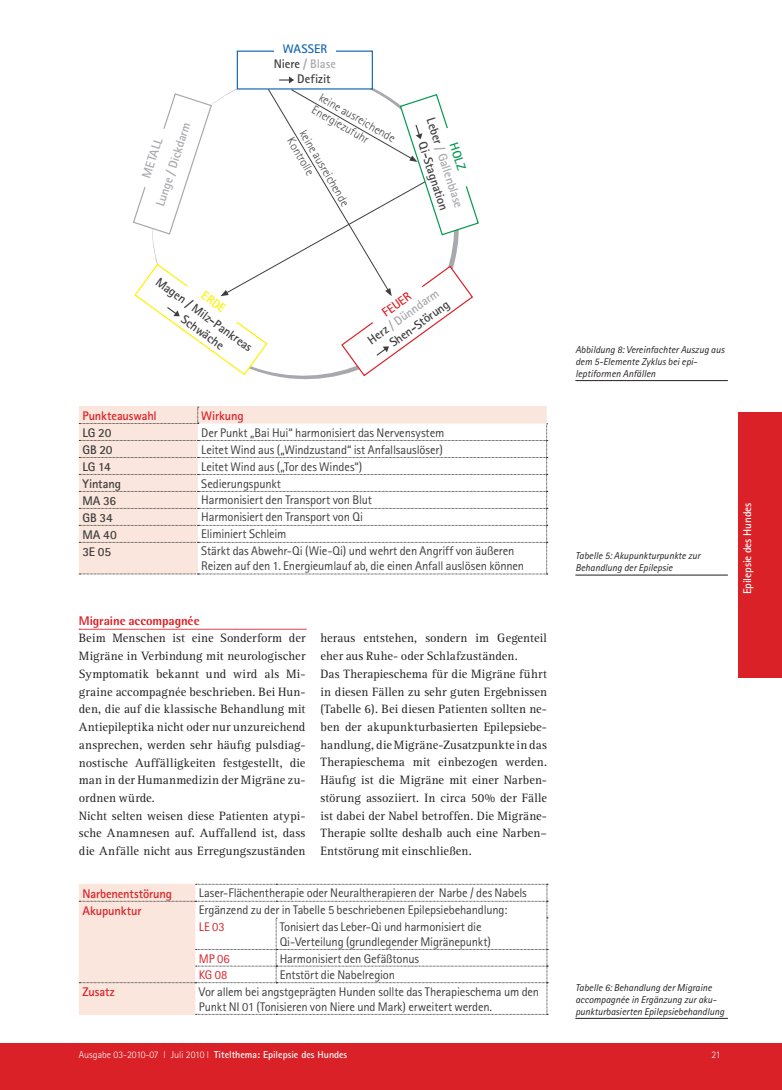
<style>
.page{position:relative;width:782px;height:1090px;background:#fff}
.page>*{position:absolute;margin:0;border:0;box-sizing:border-box;transform-origin:0 0}
.t1{font:12.5px/17.8px "Rotis Serif";letter-spacing:.01em;color:#231f20}
.t2{font:12.5px/15px "Agfa Rotis Sans Serif";letter-spacing:-.01em;color:#3e3e3f}
.t3{font:700 12.5px/15px "Rotis Sans Serif";letter-spacing:-.005em;color:#3e3e3f}
.t4{font:700 12.5px "Rotis Sans Serif";letter-spacing:-.01em;color:#da2128}
.t5{font:700 12.5px "Rotis Sans Serif";color:#a8a9ad}
.t6{font:800 12.5px "Agfa Rotis Semisans";letter-spacing:-.005em;color:#da2128}
.t7{font:12.5px "Agfa Rotis Sans Serif";letter-spacing:.005em;color:#da2128}
.t8{font:700 12.5px "Rotis Sans Serif";color:#1768b4}
.t9{font:700 12.5px "Rotis Sans Serif";color:#00994e}
.t10{font:700 12.5px "Rotis Sans Serif";color:#fff101}
.t11{font:300 12px/14.2px "Rotis Sans Serif";color:#3e3e3f}
.t12{font:700 11.25px "Rotis Sans Serif";letter-spacing:-.005em;color:#fff}
.t13{font:italic 10px/12px "Rotis Sans Serif";color:#231f20}
.t14{font:700 10px "Rotis Sans Serif";color:#fff}
.t15{font:300 10px "Rotis Sans Serif";color:#fff}
.s1{color:#a8a9ad}
.s2{font-weight:300}
</style>
<div class="page">
<div style="left:738px;top:412px;width:43px;height:266px;background:#da2128"></div>
<div style="left:0;top:1043px;width:19px;height:47px;background:#da2128"></div>
<div style="left:19px;top:1043px;width:762px;height:47px;background:#da2128"></div>
<svg style="left:79px;top:629px;width:227px;height:1px"></svg>
<svg style="left:279px;top:76px;width:15px;height:7px"></svg>
<div style="left:237px;top:51px;width:136px;height:39px;border:1px solid #1768b4"></div>
<div style="left:274px;top:43px;width:61px;height:11px;background:#fff"></div>
<svg style="left:133px;top:89px;width:346px;height:288px"></svg>
<hr style="left:198px;top:406px;width:348px;height:1px;background:#fae6dc">
<hr style="left:79px;top:406px;width:119px;height:1px;background:#fae6dc">
<svg style="left:79px;top:407px;width:468px;height:167px"></svg>
<hr style="left:575px;top:575px;width:152px;height:1px;background:#231f20">
<hr style="left:575px;top:380px;width:152px;height:1px;background:#231f20">
<svg style="left:79px;top:884px;width:468px;height:131px"></svg>
<hr style="left:575px;top:1018px;width:152px;height:1px;background:#231f20">
<p class="t5" style="left:152px;top:203px;width:89px;rotate:-72deg">Lunge / Dickdarm</p>
<p class="t5" style="left:138px;top:175px;width:43px;rotate:-72deg">METALL</p>
<p class="t8" style="left:283px;top:41px;width:46px">WASSER</p>
<p class="t3" style="left:297px;top:56px;width:40px;text-indent:-23px">Niere <span class="s1">/ Blase<br></span>Defizit</p>
<p class="t11" style="left:323px;top:90px;width:87px;rotate:30deg">keine ausreichende<br>Energiezufuhr</p>
<p class="t11" style="left:308px;top:127px;width:87px;rotate:59deg">keine ausreichende<br>Kontrolle</p>
<p class="t3" style="left:437px;top:116px;width:95px;text-align:right;rotate:72deg">Leber <span class="s1">/ Gallenblase<br></span>Qi-Stagnation</p>
<p class="t9" style="left:461px;top:140px;width:30px;rotate:72deg">HOLZ</p>
<p class="t3" style="left:196px;top:299px;width:75px;text-indent:-42px;rotate:36deg">Magen / Milz-Pankreas<br>Schwäche</p>
<p class="t10" style="left:207px;top:287px;width:28px;rotate:36deg">ERDE</p>
<p class="t3" style="left:364px;top:335px;width:88px;text-align:right;rotate:-36deg">Herz <span class="s1">/ Dünndarm<br></span>Shen-Störung</p>
<p class="t4" style="left:378px;top:308px;width:34px;rotate:-36deg">FEUER</p>
<p class="t13" style="left:575px;top:343px;width:150px">Abbildung 8: Vereinfachter Auszug aus dem 5-Elemente Zyklus bei epi&shy;leptiformen Anfällen</p>
<p class="t4" style="left:82px;top:408px;width:76px">Punkteauswahl</p>
<p class="t4" style="left:201px;top:408px;width:44px">Wirkung</p>
<p class="t3" style="left:82px;top:425px;width:30px">LG 20</p>
<p class="t2" style="left:201px;top:425px;width:244px">Der Punkt „Bai Hui“ harmonisiert das Nervensystem</p>
<p class="t3" style="left:82px;top:442px;width:32px">GB 20</p>
<p class="t2" style="left:201px;top:442px;width:243px">Leitet Wind aus („Windzustand“ ist Anfallsauslöser)</p>
<p class="t3" style="left:82px;top:459px;width:30px">LG 14</p>
<p class="t2" style="left:201px;top:459px;width:162px">Leitet Wind aus („Tor des Windes“)</p>
<p class="t3" style="left:82px;top:476px;width:40px">Yintang</p>
<p class="t2" style="left:201px;top:476px;width:81px">Sedierungspunkt</p>
<p class="t3" style="left:82px;top:493px;width:35px">MA 36</p>
<p class="t2" style="left:201px;top:492px;width:172px">Harmonisiert den Transport von Blut</p>
<p class="t3" style="left:82px;top:510px;width:32px">GB 34</p>
<p class="t2" style="left:201px;top:509px;width:163px">Harmonisiert den Transport von Qi</p>
<p class="t3" style="left:82px;top:527px;width:36px">MA 40</p>
<p class="t2" style="left:201px;top:526px;width:87px">Eliminiert Schleim</p>
<p class="t3" style="left:82px;top:544px;width:30px">3E 05</p>
<p class="t2" style="left:201px;top:543px;width:324px">Stärkt das Abwehr-Qi (Wie-Qi) und wehrt den Angriff von äußeren<br>Reizen auf den 1. Energieumlauf ab, die einen Anfall auslösen können</p>
<p class="t13" style="left:575px;top:550px;width:126px">Tabelle 5: Akupunkturpunkte zur<br>Behandlung der Epilepsie</p>
<p class="t6" style="left:79px;top:612px;width:122px">Migraine accompagnée</p>
<p class="t1" style="left:79px;top:630px;width:228px">Beim Menschen ist eine Sonderform der Migräne in Verbindung mit neurologischer Symptomatik bekannt und wird als Mi&shy;graine accompagnée beschrieben. Bei Hun&shy;den, die auf die klassische Behandlung mit Antiepileptika nicht oder nur unzureichend ansprechen, werden sehr häufig pulsdiag&shy;nostische Auffälligkeiten festgestellt, die man in der Humanmedizin der Migräne zu&shy;ordnen würde.<br>Nicht selten weisen diese Patienten atypi&shy;sche Anamnesen auf. Auffallend ist, dass die Anfälle nicht aus Erregungszuständen</p>
<p class="t1" style="left:320px;top:630px;width:228px">heraus entstehen, sondern im Gegenteil eher aus Ruhe- oder Schlafzuständen.<br>Das Therapieschema für die Migräne führt in diesen Fällen zu sehr guten Ergebnissen (Tabelle 6). Bei diesen Patienten sollten ne&shy;ben der akupunkturbasierten Epilepsiebe&shy;handlung, die Migräne-Zusatzpunkte in das Therapieschema mit einbezogen werden.<br>Häufig ist die Migräne mit einer Narben&shy;störung assoziiert. In circa 50% der Fälle ist dabei der Nabel betroffen. Die Migräne-Therapie sollte deshalb auch eine Narben– Entstörung mit einschließen.</p>
<p class="t4" style="left:82px;top:885px;width:91px">Narbenentstörung</p>
<p class="t2" style="left:199px;top:885px;width:329px">Laser-Flächentherapie oder Neuraltherapieren der Narbe / des Nabels</p>
<p class="t4" style="left:82px;top:902px;width:61px">Akupunktur</p>
<p class="t2" style="left:199px;top:902px;width:310px">Ergänzend zu der in Tabelle 5 beschriebenen Epilepsiebehandlung:</p>
<p class="t7" style="left:199px;top:919px;width:27px">LE 03</p>
<p class="t2" style="left:279px;top:919px;width:213px">Tonisiert das Leber-Qi und harmonisiert die<br>Qi-Verteilung (grundlegender Migränepunkt)</p>
<p class="t7" style="left:199px;top:951px;width:32px">MP 06</p>
<p class="t2" style="left:279px;top:950px;width:141px">Harmonisiert den Gefäßtonus</p>
<p class="t7" style="left:199px;top:967px;width:30px">KG 08</p>
<p class="t2" style="left:279px;top:967px;width:117px">Entstört die Nabelregion</p>
<p class="t4" style="left:82px;top:984px;width:34px">Zusatz</p>
<p class="t2" style="left:199px;top:984px;width:341px">Vor allem bei angstgeprägten Hunden sollte das Therapieschema um den<br>Punkt NI 01 (Tonisieren von Niere und Mark) erweitert werden.</p>
<p class="t13" style="left:575px;top:981px;width:150px">Tabelle 6: Behandlung der Migraine accompagnée in Ergänzung zur aku&shy;punkturbasierten Epilepsiebehandlung</p>
<p class="t14" style="left:79px;top:1048px;width:270px"><span class="s2">Ausgabe 03-2010-07 l Juli 2010 l</span> Titelthema: Epilepsie des Hundes</p>
<p class="t15" style="left:711px;top:1049px;width:11px">21</p>
<p class="t12" style="left:739px;top:594px;width:93px;rotate:-90deg">Epilepsie des Hundes</p>
</div>
